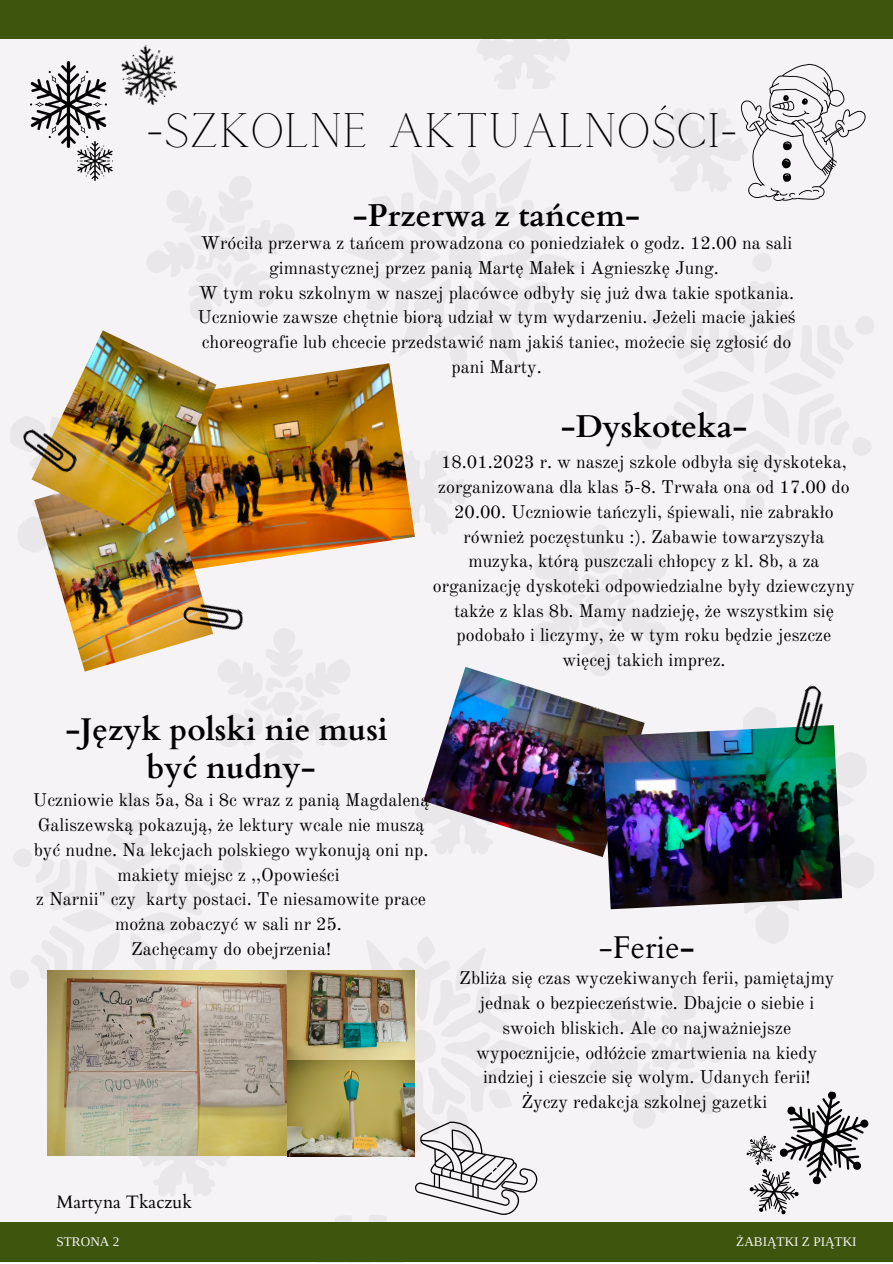
<style>
.page{position:relative;width:893px;height:1264px;background:#fff}
.page>*{position:absolute;margin:0;border:0;box-sizing:border-box;transform-origin:0 0}
.t1{font:48px "Calgary";color:#000}
.t2{font:700 31.5px/37px "Cardo";color:#000;text-align:center}
.t3{font:31.5px "Cardo";color:#000}
.t4{font:18px/24.8px "Old Standard";color:#000;text-align:center}
.t5{font:18px "Cardo";color:#000}
.t6{font:13.2px "Tinos";color:#f5f3f5}
.s1{font-weight:700}
</style>
<div class="page">
<div style="left:0;top:0;width:892px;height:1262px;background:#f5f3f5"></div>
<svg style="left:534px;top:525px;width:133px;height:142px"></svg>
<svg style="left:415px;top:451px;width:55px;height:83px"></svg>
<svg style="left:11px;top:416px;width:23px;height:136px"></svg>
<svg style="left:642px;top:253px;width:232px;height:259px"></svg>
<svg style="left:147px;top:176px;width:147px;height:144px"></svg>
<svg style="left:345px;top:149px;width:237px;height:219px"></svg>
<svg style="left:477px;top:39px;width:93px;height:50px"></svg>
<svg style="left:218px;top:628px;width:132px;height:152px"></svg>
<svg style="left:415px;top:800px;width:8px;height:25px"></svg>
<svg style="left:743px;top:707px;width:131px;height:236px"></svg>
<svg style="left:11px;top:792px;width:231px;height:262px"></svg>
<svg style="left:134px;top:1155px;width:100px;height:41px"></svg>
<svg style="left:367px;top:936px;width:172px;height:185px"></svg>
<img style="left:423px;top:667px;width:221px;height:190px">
<div style="left:0;top:1222px;width:892px;height:40px;background:#3d550c"></div>
<div style="left:0;top:0;width:892px;height:39px;background:#3d550c"></div>
<img style="left:213px;top:363px;width:202px;height:204px">
<img style="left:34px;top:534px;width:179px;height:137px">
<img style="left:31px;top:330px;width:185px;height:204px">
<img style="left:22px;top:418px;width:58px;height:64px">
<img style="left:181px;top:583px;width:67px;height:66px">
<img style="left:602px;top:725px;width:240px;height:184px">
<img style="left:774px;top:685px;width:67px;height:65px">
<img style="left:48px;top:970px;width:239px;height:185px">
<img style="left:287px;top:970px;width:127px;height:90px">
<img style="left:287px;top:1060px;width:127px;height:96px">
<img style="left:31px;top:62px;width:75px;height:85px">
<img style="left:121px;top:44px;width:57px;height:61px">
<img style="left:77px;top:141px;width:35px;height:40px">
<svg style="left:652px;top:64px;width:213px;height:137px"></svg>
<svg style="left:590px;top:985px;width:279px;height:230px"></svg>
<svg style="left:312px;top:1121px;width:226px;height:101px"></svg>
<h1 class="t1" style="left:146px;top:103px;width:593px">-SZKOLNE AKTUALNOŚCI-</h1>
<h2 class="t2" style="left:353px;top:198px;width:288px">-Przerwa z tańcem-</h2>
<p class="t4" style="left:197px;top:231px;width:599px">Wróciła przerwa z tańcem prowadzona co poniedziałek o godz. 12.00 na sali gimnastycznej przez panią Martę Małek i Agnieszkę Jung.<br>W tym roku szkolnym w naszej placówce odbyły się już dwa takie spotkania.<br>Uczniowie zawsze chętnie biorą udział w tym wydarzeniu. Jeżeli macie jakieś choreografie lub chcecie przedstawić nam jakiś taniec, możecie się zgłosić do pani Marty.</p>
<h2 class="t2" style="left:561px;top:408px;width:188px">-Dyskoteka-</h2>
<h2 class="t2" style="left:66px;top:712px;width:324px">-Język polski nie musi być nudny-</h2>
<p class="t4" style="left:433px;top:450px;width:424px">18.01.2023 r. w naszej szkole odbyła się dyskoteka, zorganizowana dla klas 5-8. Trwała ona od 17.00 do 20.00. Uczniowie tańczyli, śpiewali, nie zabrakło również poczęstunku :). Zabawie towarzyszyła muzyka, którą puszczali chłopcy z kl. 8b, a za organizację dyskoteki odpowiedzialne były dziewczyny także z klas 8b. Mamy nadzieję, że wszystkim się podobało i liczymy, że w tym roku będzie jeszcze więcej takich imprez.</p>
<p class="t4" style="left:33px;top:788px;width:398px">Uczniowie klas 5a, 8a i 8c wraz z panią Magdaleną Galiszewską pokazują, że lektury wcale nie muszą być nudne. Na lekcjach polskiego wykonują oni np. makiety miejsc z ,,Opowieści<br>z Narnii" czy karty postaci. Te niesamowite prace można zobaczyć w sali nr 25.<br>Zachęcamy do obejrzenia!</p>
<h2 class="t3" style="left:599px;top:926px;width:97px">-Ferie<span class="s1">-</span></h2>
<p class="t4" style="left:459px;top:966px;width:377px">Zbliża się czas wyczekiwanych ferii, pamiętajmy jednak o bezpieczeństwie. Dbajcie o siebie i swoich bliskich. Ale co najważniejsze wypocznijcie, odłóżcie zmartwienia na kiedy indziej i cieszcie się wolym. Udanych ferii!<br>Życzy redakcja szkolnej gazetki</p>
<p class="t5" style="left:57px;top:1189px;width:137px">Martyna Tkaczuk</p>
<p class="t6" style="left:57px;top:1234px;width:64px">STRONA 2</p>
<p class="t6" style="left:736px;top:1233px;width:122px">ŻABIĄTKI Z PIĄTKI</p>
</div>
